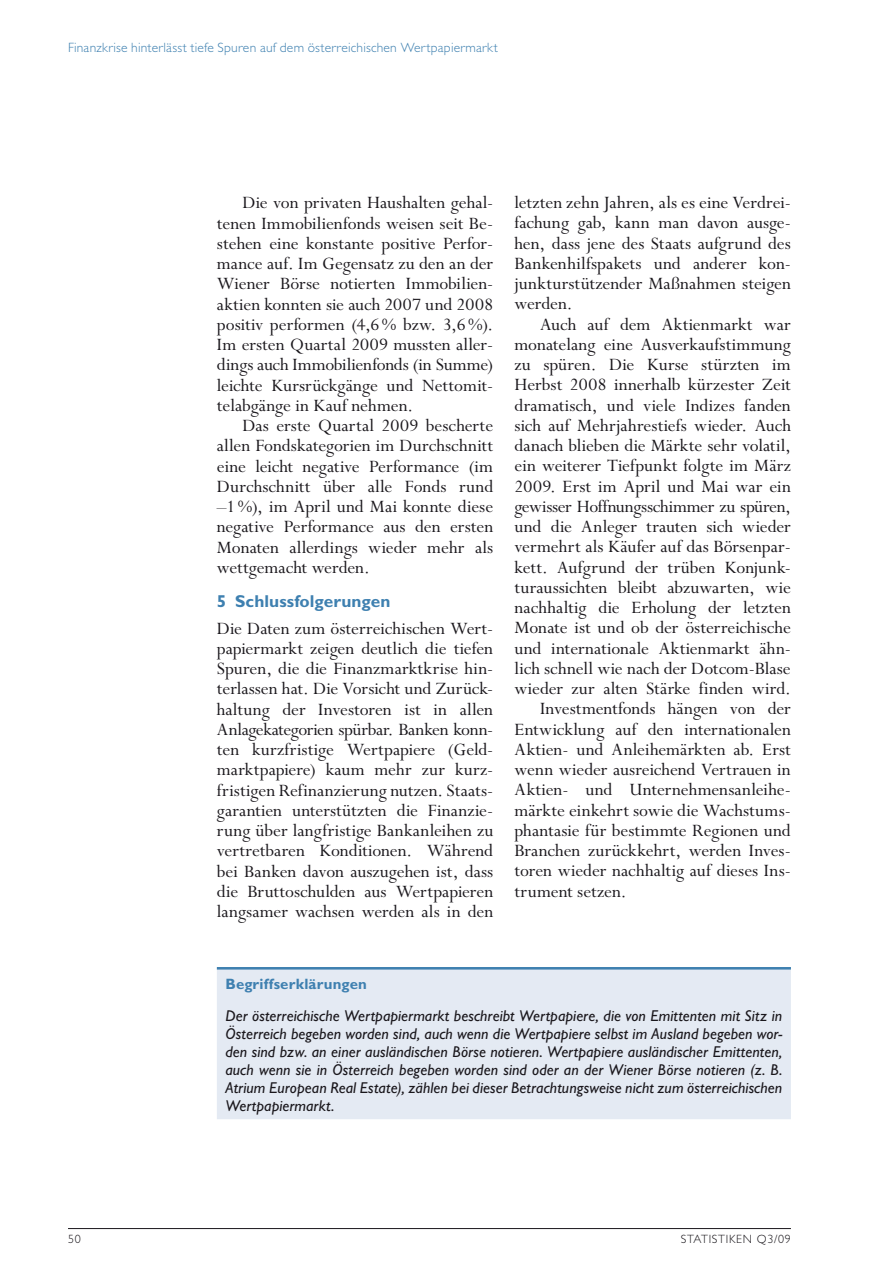
<style>
.page{position:relative;width:893px;height:1263px;background:#fff}
.page>*{position:absolute;margin:0;border:0;box-sizing:border-box;transform-origin:0 0}
.t1{font:19.5px/20.2px "Perpetua";color:#1a171c;text-align:justify}
.t2{font:19.5px "Perpetua";letter-spacing:-.02em;color:#1a171c}
.t3{font:700 17.25px "Gill Alternate One";letter-spacing:.005em;color:#3e80b0}
.t4{font:italic 15.75px/18px "Gill Alternate One";letter-spacing:.005em;color:#1a171c;text-align:justify}
.t5{font:700 15px "Gill Alternate One";letter-spacing:.015em;color:#3e80b0}
.t6{font:300 13.5px "Gill Alternate One";letter-spacing:.015em;color:#3e80b0}
.t7{font:300 12px "Gill Alternate One";letter-spacing:.06em;color:#1a171c}
</style>
<div class="page">
<hr style="left:68px;top:1228px;width:723px;height:1px;background:#1a171c">
<div style="left:217px;top:969px;width:574px;height:150px;background:#e4eaf3"></div>
<hr style="left:217px;top:967px;width:574px;height:2px;background:#3e80b0">
<p class="t6" style="left:68px;top:40px;width:431px">Finanzkrise hinterlässt tiefe Spuren auf dem österreichischen Wertpapiermarkt</p>
<p class="t1" style="left:217px;top:193px;width:278px;text-indent:26px">Die von privaten Haushalten gehal&shy;tenen Immobilienfonds weisen seit Be&shy;stehen eine konstante positive Perfor&shy;mance auf. Im Gegensatz zu den an der Wiener Börse notierten Immobilien&shy;aktien konnten sie auch 2007 und 2008 positiv performen (4,6% bzw. 3,6%).<br>Im ersten Quartal 2009 mussten aller&shy;dings auch Immobilienfonds (in Summe) leichte Kursrückgänge und Nettomit&shy;telabgänge in Kauf nehmen.</p>
<p class="t1" style="left:217px;top:416px;width:278px;text-indent:26px">Das erste Quartal 2009 bescherte allen Fondskategorien im Durchschnitt eine leicht negative Performance (im Durchschnitt über alle Fonds rund –1%), im April und Mai konnte diese negative Performance aus den ersten Monaten allerdings wieder mehr als wettgemacht werden.</p>
<p class="t3" style="left:217px;top:591px;width:175px">5 Schlussfolgerungen</p>
<p class="t1" style="left:217px;top:619px;width:278px;text-align:left">Die Daten zum österreichischen Wert&shy;papiermarkt zeigen deutlich die tiefen Spuren, die die Finanzmarktkrise hin&shy;terlassen hat. Die Vorsicht und Zurück&shy;haltung der Investoren ist in allen Anlagekategorien spürbar. Banken konn&shy;ten kurzfristige Wertpapiere (Geld&shy;marktpapiere) kaum mehr zur kurz&shy;fristigen Refinanzierung nutzen. Staats&shy;garantien unterstützten die Finanzie-- rung über langfristige Bankanleihen zu vertretbaren Konditionen. Während bei Banken davon auszugehen ist, dass die Bruttoschulden aus Wertpapieren langsamer wachsen werden als in den</p>
<p class="t1" style="left:514px;top:193px;width:278px">letzten zehn Jahren, als es eine Verdrei&shy;fachung gab, kann man davon ausge&shy;hen, dass jene des Staats aufgrund des Bankenhilfspakets und anderer kon&shy;junkturstützender Maßnahmen steigen werden.</p>
<p class="t1" style="left:540px;top:315px;width:252px">Auch auf dem Aktienmarkt war</p>
<p class="t1" style="left:514px;top:335px;width:278px">monatelang eine Ausverkaufstimmung</p>
<p class="t1" style="left:514px;top:355px;width:278px">zu spüren. Die Kurse stürzten im</p>
<p class="t1" style="left:514px;top:375px;width:278px">Herbst 2008 innerhalb kürzester Zeit</p>
<p class="t1" style="left:514px;top:396px;width:278px">dramatisch, und viele Indizes fanden</p>
<p class="t1" style="left:514px;top:416px;width:278px">sich auf Mehrjahrestiefs wieder. Auch</p>
<p class="t1" style="left:514px;top:436px;width:278px">danach blieben die Märkte sehr volatil,</p>
<p class="t1" style="left:514px;top:456px;width:278px">ein weiterer Tiefpunkt folgte im März</p>
<p class="t1" style="left:514px;top:477px;width:278px">2009. Erst im April und Mai war ein</p>
<p class="t2" style="left:514px;top:496px;width:278px">gewisser Hoffnungsschimmer zu spüren,</p>
<p class="t1" style="left:514px;top:517px;width:278px">und die Anleger trauten sich wieder</p>
<p class="t1" style="left:514px;top:537px;width:278px">vermehrt als Käufer auf das Börsenpar-</p>
<p class="t1" style="left:514px;top:558px;width:278px">kett. Aufgrund der trüben Konjunk-</p>
<p class="t1" style="left:514px;top:578px;width:278px">turaussichten bleibt abzuwarten, wie</p>
<p class="t1" style="left:514px;top:598px;width:278px">nachhaltig die Erholung der letzten</p>
<p class="t1" style="left:514px;top:618px;width:278px">Monate ist und ob der österreichische</p>
<p class="t1" style="left:514px;top:638px;width:278px">und internationale Aktienmarkt ähn-</p>
<p class="t1" style="left:514px;top:659px;width:278px">lich schnell wie nach der Dotcom-Blase</p>
<p class="t1" style="left:514px;top:679px;width:278px">wieder zur alten Stärke finden wird.</p>
<p class="t1" style="left:540px;top:699px;width:252px">Investmentfonds hängen von der</p>
<p class="t1" style="left:514px;top:719px;width:278px">Entwicklung auf den internationalen</p>
<p class="t1" style="left:514px;top:740px;width:278px">Aktien- und Anleihemärkten ab. Erst</p>
<p class="t1" style="left:514px;top:760px;width:278px">wenn wieder ausreichend Vertrauen in</p>
<p class="t1" style="left:514px;top:780px;width:278px">Aktien- und Unternehmensanleihe-</p>
<p class="t1" style="left:514px;top:800px;width:278px">märkte einkehrt sowie die Wachstums-</p>
<p class="t1" style="left:514px;top:821px;width:278px">phantasie für bestimmte Regionen und</p>
<p class="t1" style="left:514px;top:841px;width:278px">Branchen zurückkehrt, werden Inves-</p>
<p class="t1" style="left:514px;top:861px;width:278px">toren wieder nachhaltig auf dieses Ins-</p>
<p class="t1" style="left:514px;top:881px;width:114px">trument setzen.</p>
<p class="t5" style="left:225px;top:975px;width:143px">Begriffserklärungen</p>
<p class="t4" style="left:225px;top:1006px;width:559px">Der österreichische Wertpapiermarkt beschreibt Wertpapiere, die von Emittenten mit Sitz in Österreich begeben worden sind, auch wenn die Wertpapiere selbst im Ausland begeben wor&shy;den sind bzw. an einer ausländischen Börse notieren. Wertpapiere ausländischer Emittenten, auch wenn sie in Österreich begeben worden sind oder an der Wiener Börse notieren (z. B.<br>Atrium European Real Estate), zählen bei dieser Betrachtungsweise nicht zum österreichischen Wertpapiermarkt.</p>
<p class="t7" style="left:68px;top:1232px;width:14px">50</p>
<p class="t7" style="left:681px;top:1232px;width:14px">Statistiken</p>
<p class="t7" style="left:757px;top:1232px;width:36px">Q3/09</p>
</div>
